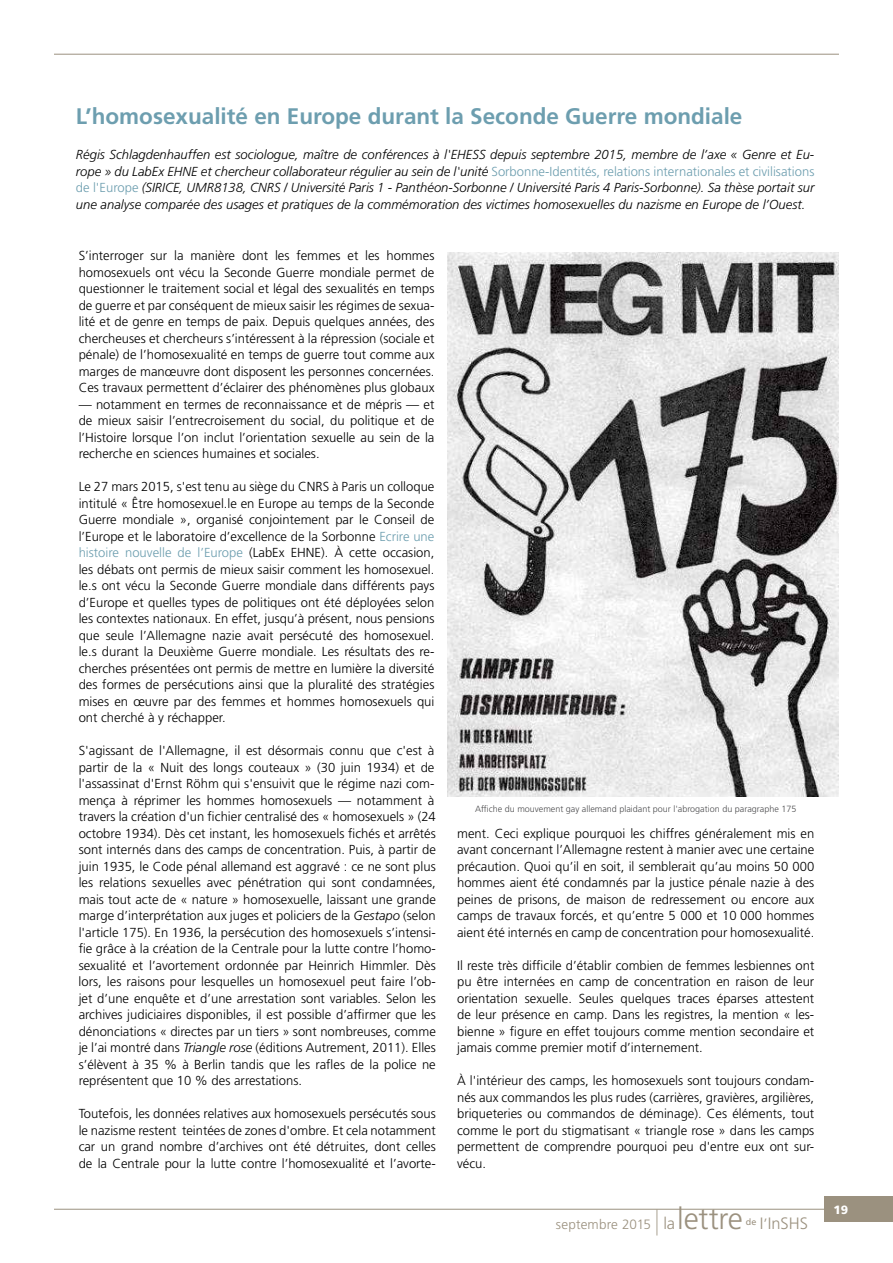
<style>
.page{position:relative;width:893px;height:1263px;background:#fff}
.page>*{position:absolute;margin:0;border:0;box-sizing:border-box;transform-origin:0 0}
.t1{font:700 22.5px "Frutiger LT Std";color:#6d9eaf}
.t2{font:300 16.5px "Frutiger LT Std";color:#9b917f}
.t3{font:300 13.5px "Frutiger LT Std";letter-spacing:.005em;color:#9b917f}
.t4{font:300 13.05px/16.5px "Frutiger LT Std";color:#000;text-align:justify}
.t5{font:italic 300 13.05px/16.5px "Frutiger LT Std";color:#000;text-align:justify}
.t6{font:900 12px "Frutiger LT Std";color:#fff}
.t7{font:300 9px "Frutiger LT Std";color:#4d4d4f}
.s1{font-style:normal;color:#6d9eaf}
.s2{color:#6d9eaf}
.s3{font-style:italic}
.s4{font-size:25.95px}
.s5{font-size:16.5px}
.s6{font-size:30.15px}
.s7{font-size:15px}
</style>
<div class="page">
<hr style="left:54px;top:54px;width:785px;height:1px;background:#9b917f">
<div style="left:825px;top:1196px;width:68px;height:26px;background:#9b917f"></div>
<hr style="left:54px;top:1209px;width:771px;height:1px;background:#9b917f">
<img style="left:447px;top:252px;width:392px;height:544px">
<h1 class="t1" style="left:76px;top:103px;width:668px">L’homosexualité en Europe durant la Seconde Guerre mondiale</h1>
<p class="t5" style="left:76px;top:146px;width:740px">Régis Schlagdenhauffen est sociologue, maître de conférences à l'EHESS depuis septembre 2015, membre de l’axe « Genre et Eu&shy;rope » du LabEx EHNE et chercheur collaborateur régulier au sein de l'unité <span class="s1">Sorbonne-Identités, relations internationales et civilisations de l'Europe</span> (SIRICE, UMR8138, CNRS / Université Paris 1 - Panthéon-Sorbonne / Université Paris 4 Paris-Sorbonne). Sa thèse portait sur une analyse comparée des usages et pratiques de la commémoration des victimes homosexuelles du nazisme en Europe de l’Ouest.</p>
<p class="t4" style="left:79px;top:248px;width:357px">S’interroger sur la manière dont les femmes et les hommes homosexuels ont vécu la Seconde Guerre mondiale permet de questionner le traitement social et légal des sexualités en temps de guerre et par conséquent de mieux saisir les régimes de sexua&shy;lité et de genre en temps de paix. Depuis quelques années, des chercheuses et chercheurs s’intéressent à la répression (sociale et pénale) de l’homosexualité en temps de guerre tout comme aux marges de manœuvre dont disposent les personnes concernées.<br>Ces travaux permettent d’éclairer des phénomènes plus globaux</p>
<p class="t4" style="left:79px;top:396px;width:357px">— notamment en termes de reconnaissance et de mépris — et de mieux saisir l’entrecroisement du social, du politique et de l’H istoire lorsque l’on inclut l’orientation sexuelle au sein de la recherche en sciences humaines et sociales.</p>
<p class="t4" style="left:79px;top:479px;width:357px">Le 27 mars 2015, s'est tenu au siège du CNRS à Paris un colloque intitulé « Être homosexuel.le en Europe au temps de la Seconde Guerre mondiale », organisé conjointement par le Conseil de l’Europe et le laboratoire d’excellence de la Sorbonne <span class="s2">Ecrire une histoire nouvelle de l’Europe</span> (LabEx EH NE). À cette occasion, les débats ont permis de mieux saisir comment les homosexuel. le.s ont vécu la Seconde Guerre mondiale dans différents pays d’Europe et quelles types de politiques ont été déployées selon les contextes nationaux. En effet, jusqu’à présent, nous pensions que seule l’Allemagne nazie avait persécuté des homosexuel. le.s durant la Deuxième Guerre mondiale. Les résultats des re&shy;cherches présentées ont permis de mettre en lumière la diversité des formes de persécutions ainsi que la pluralité des stratégies mises en œuvre par des femmes et hommes homosexuels qui ont cherché à y réchapper.</p>
<p class="t4" style="left:79px;top:743px;width:359px">S'agissant de l'Allemagne, il est désormais connu que c'est à partir de la « Nuit des longs couteaux » (30 juin 1934) et de l'assassinat d'Ernst Röhm qui s'ensuivit que le régime nazi com&shy;mença à réprimer les hommes homosexuels — notamment à travers la création d'un fichier centralisé des « homosexuels » (24 octobre 1934). Dès cet instant, les homosexuels fichés et arrêtés sont internés dans des camps de concentration. Puis, à partir de juin 1935, le Code pénal allemand est aggravé : ce ne sont plus les relations sexuelles avec pénétration qui sont condamnées, mais tout acte de « nature » homosexuelle, laissant une grande marge d’interprétation aux juges et policiers de la <span class="s3">Gestapo</span> (selon l'article 175). En 1936, la persécution des homosexuels s’intensi&shy;fie grâce à la création de la Centrale pour la lutte contre l’homo&shy;sexualité et l’avortement ordonnée par Heinrich H immler. Dès lors, les raisons pour lesquelles un homosexuel peut faire l’ob&shy;jet d’une enquête et d’une arrestation sont variables. Selon les archives judiciaires disponibles, il est possible d’affirmer que les dénonciations « directes par un tiers » sont nombreuses, comme je l’ai montré dans <span class="s3">Triangle rose</span> (éditions Autrement, 2011). Elles s’élèvent à 35 % à Berlin tandis que les rafles de la police ne représentent que 10 % des arrestations.</p>
<p class="t4" style="left:79px;top:1106px;width:359px">Toutefois, les données relatives aux homosexuels persécutés sous le nazisme restent teintées de zones d'ombre. Et cela notamment car un grand nombre d’archives ont été détruites, dont celles de la Centrale pour la lutte contre l’homosexualité et l’avorte-</p>
<p class="t7" style="left:475px;top:803px;width:323px">Affiche du mouvement gay allemand plaidant pour l'abrogation du paragraphe 175</p>
<p class="t4" style="left:457px;top:825px;width:359px">ment. Ceci explique pourquoi les chiffres généralement mis en avant concernant l’Allemagne restent à manier avec une certaine précaution. Quoi qu’il en soit, il semblerait qu’au moins 50 000 hommes aient été condamnés par la justice pénale nazie à des peines de prisons, de maison de redressement ou encore aux camps de travaux forcés, et qu’entre 5 000 et 10 000 hommes aient été internés en camp de concentration pour homosexualité.</p>
<p class="t4" style="left:457px;top:957px;width:359px">Il reste très difficile d’établir combien de femmes lesbiennes ont pu être internées en camp de concentration en raison de leur orientation sexuelle. Seules quelques traces éparses attestent de leur présence en camp. Dans les registres, la mention « les&shy;bienne » figure en effet toujours comme mention secondaire et jamais comme premier motif d’internement.</p>
<p class="t4" style="left:457px;top:1073px;width:359px">À l'intérieur des camps, les homosexuels sont toujours condam&shy;nés aux commandos les plus rudes (carrières, gravières, argilières, briqueteries ou commandos de déminage). Ces éléments, tout comme le port du stigmatisant « triangle rose » dans les camps permettent de comprendre pourquoi peu d'entre eux ont sur&shy;vécu.</p>
<p class="t3" style="left:556px;top:1217px;width:188px">septembre 2015 <span class="s4">|</span> <span class="s5">la</span> <span class="s6">lettre</span></p>
<p class="t2" style="left:746px;top:1214px;width:64px"><sup>de</sup> i<span class="s7">’</span>inshs</p>
<p class="t6" style="left:833px;top:1202px;width:16px">19</p>
</div>
